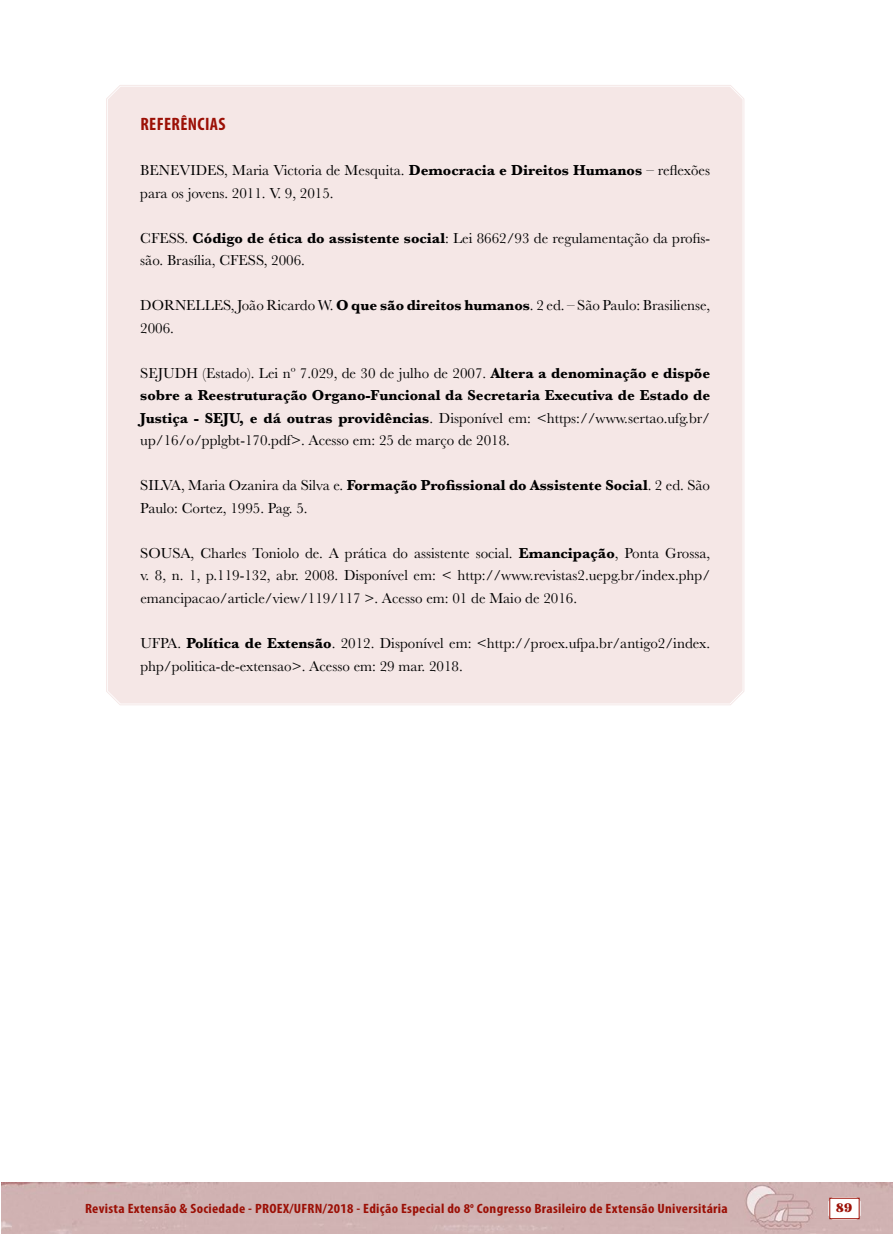
<style>
.page{position:relative;width:893px;height:1234px;background:#fff}
.page>*{position:absolute;margin:0;border:0;box-sizing:border-box;transform-origin:0 0}
.t1{font:700 condensed 18px "Myriad Pro";letter-spacing:.02em;color:#9c1006}
.t2{font:15px/22.5px "Baskerville";color:#000}
.t3{font:700 condensed 13.5px "Myriad Pro";letter-spacing:.02em;color:#9c1006;scale:1.1 1}
.t4{font:12px "Escafina Low";color:#9c1006;scale:1.1 1}
.s1{font-weight:700}
</style>
<div class="page">
<div style="left:1px;top:1182px;width:892px;height:51px;background:#d0b2b2"></div>
<div style="left:109px;top:87px;width:633px;height:615px;background:#f5e7e6"></div>
<svg style="left:828px;top:1196px;width:33px;height:23px"></svg>
<div style="left:829px;top:1197px;width:30px;height:21px;background:#fff"></div>
<p class="t1" style="left:140px;top:114px;width:87px">REFERÊNCIAS</p>
<p class="t2" style="left:140px;top:159px;width:571px">BENEVIDES, Maria Victoria de Mesquita. <span class="s1">Democracia e Direitos Humanos</span> – reflexões para os jovens. 2011. V. 9, 2015.</p>
<p class="t2" style="left:140px;top:226px;width:571px">CFESS. <span class="s1">Código de ética do assistente social</span>: Lei 8662/93 de regulamentação da profis&shy;são. Brasília, CFESS, 2006.</p>
<p class="t2" style="left:140px;top:294px;width:571px">DORNELLES, João Ricardo W. <span class="s1">O que são direitos humanos</span>. 2 ed. – São Paulo: Brasiliense,<br>2006.</p>
<p class="t2" style="left:140px;top:361px;width:571px;text-align:justify">SEJUDH (Estado). Lei nº 7.029, de 30 de julho de 2007. <span class="s1">Altera a denominação e dispõe sobre a Reestruturação Organo-Funcional da Secretaria Executiva de Estado de Justiça - SEJU, e dá outras providências</span>. Disponível em: &lt;https://www.sertao.ufg.br/ up/16/o/pplgbt-170.pdf&gt;. Acesso em: 25 de março de 2018.</p>
<p class="t2" style="left:140px;top:474px;width:571px">SILVA, Maria Ozanira da Silva e. <span class="s1">Formação Profissional do Assistente Social</span>. 2 ed. São<br>Paulo: Cortez, 1995. Pag. 5.</p>
<p class="t2" style="left:140px;top:541px;width:571px;text-align:justify">SOUSA, Charles Toniolo de. A prática do assistente social. <span class="s1">Emancipação</span>, Ponta Grossa, v. 8, n. 1, p.119-132, abr. 2008. Disponível em: &lt; http://www.revistas2.uepg.br/index.php/ emancipacao/article/view/119/117 &gt;. Acesso em: 01 de Maio de 2016.</p>
<p class="t2" style="left:140px;top:631px;width:571px">UFPA. <span class="s1">Política de Extensão</span>. 2012. Disponível em: &lt;http://proex.ufpa.br/antigo2/index. php/politica-de-extensao&gt;. Acesso em: 29 mar. 2018.</p>
<p class="t3" style="left:85px;top:1200px;width:586px">Revista Extensão &amp; Sociedade - PROEX/UFRN/2018 - Edição Especial do 8<sup>o</sup> Congresso Brasileiro de Extensão Universitária</p>
<p class="t4" style="left:836px;top:1199px;width:16px">89</p>
</div>
